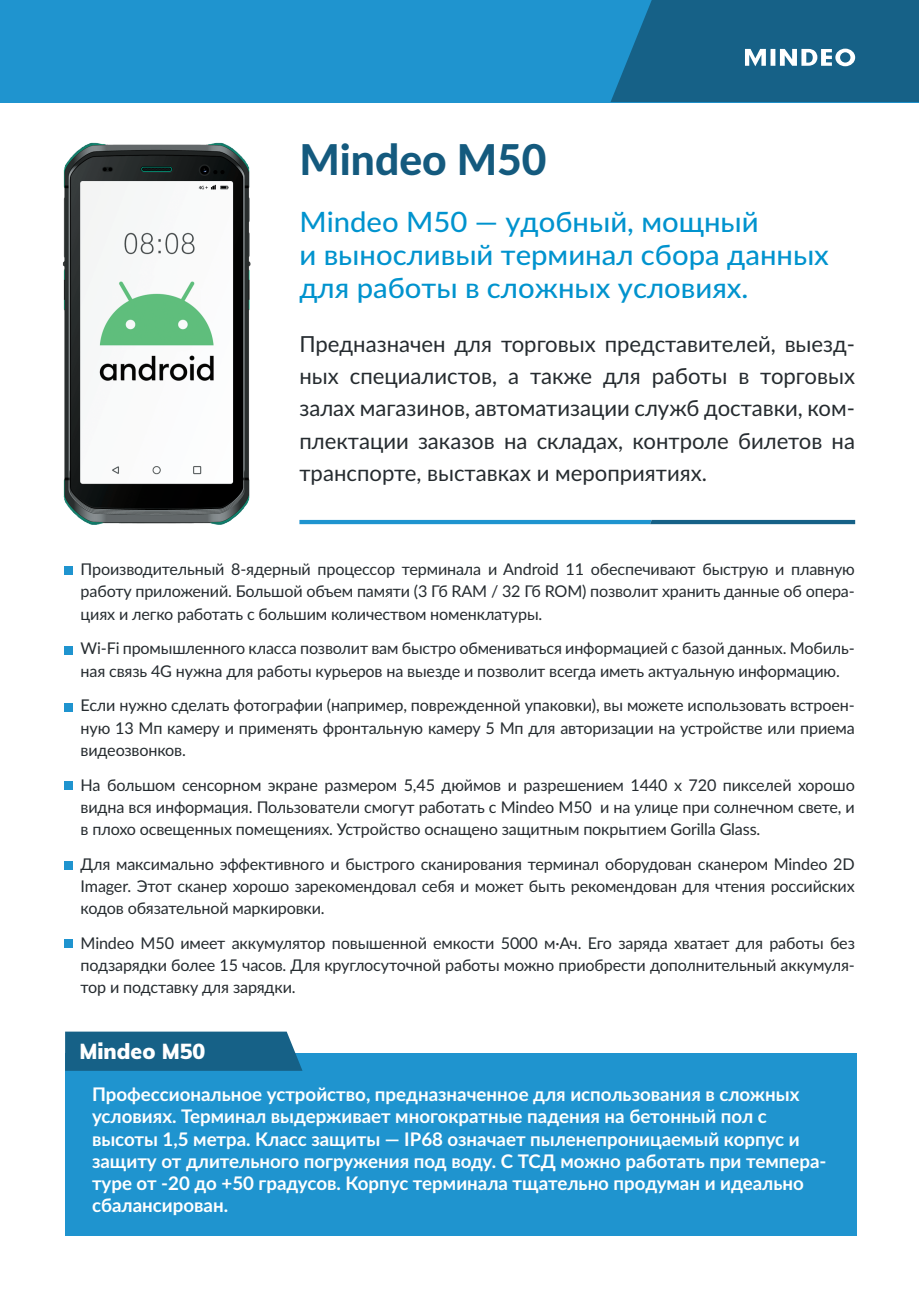
<style>
.page{position:relative;width:919px;height:1289px;background:#fff}
.page>*{position:absolute;margin:0;border:0;box-sizing:border-box;transform-origin:0 0}
.t1{font:800 42.45px "Lato";color:#145a7e}
.t2{font:500 28.05px/33.2px "Lato";color:#0093ce;scale:1.04 1}
.t3{font:22.05px/32.4px "Lato";color:#252b2f;text-align:justify}
.t4{font:900 21.3px "Muli";color:#fff}
.t5{font:700 18.75px/22px "Lato";color:#fff}
.t6{font:16.2px/22px "Lato";letter-spacing:-.01em;color:#252b2f;text-align:justify}
</style>
<div class="page">
<img style="left:62px;top:142px;width:189px;height:383px">
<div style="left:64px;top:566px;width:8px;height:9px;background:#1f94cf"></div>
<div style="left:64px;top:646px;width:8px;height:9px;background:#1f94cf"></div>
<div style="left:64px;top:702px;width:8px;height:9px;background:#1f94cf"></div>
<div style="left:64px;top:781px;width:8px;height:8px;background:#1f94cf"></div>
<div style="left:64px;top:861px;width:8px;height:8px;background:#1f94cf"></div>
<div style="left:65px;top:1053px;width:791px;height:182px;background:#1f94cf"></div>
<div style="left:65px;top:1031px;width:237px;height:39px;background:#166187"></div>
<svg style="left:299px;top:520px;width:556px;height:4px;background:#1b81b4"></svg>
<div style="left:64px;top:939px;width:8px;height:8px;background:#1f94cf"></div>
<div style="left:0;top:0;width:918px;height:102px;background:#1f94cf"></div>
<svg style="left:610px;top:0;width:308px;height:102px;background:#1d698f"></svg>
<h1 class="t1" style="left:299px;top:128px;width:249px">Mindeo M50</h1>
<h2 class="t2" style="left:299px;top:204px;width:510px">Mindeo M50 — удобный, мощный<br>и выносливый терминал сбора данных для работы в сложных условиях.</h2>
<p class="t3" style="left:299px;top:326px;width:557px">Предназначен для торговых представителей, выезд&shy;ных специалистов, а также для работы в торговых залах магазинов, автоматизации служб доставки, ком&shy;плектации заказов на складах, контроле билетов на транспорте, выставках и мероприятиях.</p>
<p class="t6" style="left:81px;top:557px;width:775px">Производительный 8-ядерный процессор терминала и Android 11 обеспечивают быструю и плавную работу приложений. Большой объем памяти (3 Гб RAM / 32 Гб ROM) позволит хранить данные об опера&shy;циях и легко работать с большим количеством номенклатуры.</p>
<p class="t6" style="left:81px;top:636px;width:775px">Wi-Fi промышленного класса позволит вам быстро обмениваться информацией с базой данных. Мобиль&shy;ная связь 4G нужна для работы курьеров на выезде и позволит всегда иметь актуальную информацию.</p>
<p class="t6" style="left:81px;top:693px;width:775px">Если нужно сделать фотографии (например, поврежденной упаковки), вы можете использовать встроен&shy;ную 13 Мп камеру и применять фронтальную камеру 5 Мп для авторизации на устройстве или приема видеозвонков.</p>
<p class="t6" style="left:81px;top:773px;width:775px">На большом сенсорном экране размером 5,45 дюймов и разрешением 1440 х 720 пикселей хорошо видна вся информация. Пользователи смогут работать с Mindeo M50 и на улице при солнечном свете, и в плохо освещенных помещениях. Устройство оснащено защитным покрытием Gorilla Glass.</p>
<p class="t6" style="left:81px;top:852px;width:775px">Для максимально эффективного и быстрого сканирования терминал оборудован сканером Mindeo 2D Imager. Этот сканер хорошо зарекомендовал себя и может быть рекомендован для чтения российских кодов обязательной маркировки.</p>
<p class="t6" style="left:81px;top:931px;width:775px">Mindeo M50 имеет аккумулятор повышенной емкости 5000 м·Ач. Его заряда хватает для работы без подзарядки более 15 часов. Для круглосуточной работы можно приобрести дополнительный аккумуля&shy;тор и подставку для зарядки.</p>
<h3 class="t4" style="left:79px;top:1035px;width:127px">Mindeo M50</h3>
<p class="t5" style="left:92px;top:1082px;width:736px">Профессиональное устройство, предназначенное для использования в сложных условиях. Терминал выдерживает многократные падения на бетонный пол с высоты 1,5 метра. Класс защиты — IP68 означает пыленепроницаемый корпус и защиту от длительного погружения под воду. С ТСД можно работать при темпера&shy;туре от -20 до +50 градусов. Корпус терминала тщательно продуман и идеально сбалансирован.</p>
</div>
